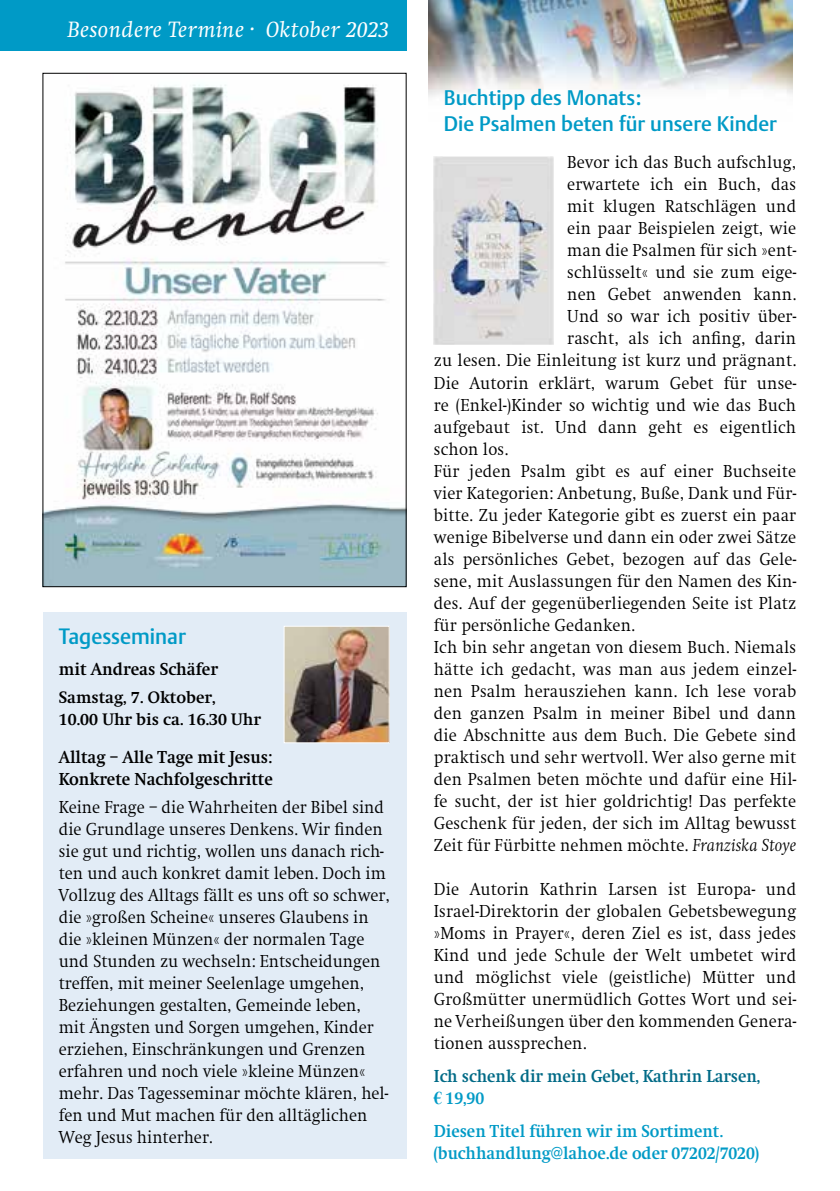
<style>
.page{position:relative;width:840px;height:1191px;background:#fff}
.page>*{position:absolute;margin:0;border:0;box-sizing:border-box;transform-origin:0 0}
.t1{font:italic 23px "Swift EF";letter-spacing:.02em;color:#fff}
.t2{font:500 22px "DTL Argo TOT";color:#009ac6;scale:.95 1}
.t3{font:500 20.8px/26px "DTL Argo TOT";color:#009ac6}
.t4{font:300 18px/22px "Swift EF";letter-spacing:.01em;color:#000;text-align:justify;scale:.93 1}
.t5{font:700 18px/22px "Swift EF";color:#009ac6;scale:.93 1}
.t6{font:700 18px/22px "Swift EF";color:#000;scale:.94 1}
.t7{font:700 18px/22px "Swift EF";color:#006a86;scale:.93 1}
.t8{font:700 18px "Swift EF";color:#000;scale:.95 1}
.t9{font:700 17.2px/22px "Swift EF";color:#000}
.s1{font-style:italic}
.s2{font-family:"Times New Roman";color:#009ac6}
.s3{color:#009ac6}
</style>
<div class="page">
<div style="left:0;top:0;width:406px;height:51px;background:#009ac6"></div>
<img style="left:428px;top:0;width:363px;height:97px">
<img style="left:433px;top:156px;width:119px;height:188px">
<div style="left:43px;top:612px;width:363px;height:547px;background:#e2ecf6"></div>
<img style="left:285px;top:628px;width:102px;height:113px">
<div style="left:283px;top:626px;width:106px;height:117px;border:1px solid #fff"></div>
<img style="left:45px;top:84px;width:359px;height:501px">
<p class="t1" style="left:68px;top:17px;width:323px">Besondere Termine · Oktober 2023</p>
<p class="t2" style="left:59px;top:623px;width:135px">Tagesseminar</p>
<p class="t8" style="left:59px;top:659px;width:169px">mit Andreas Schäfer</p>
<p class="t9" style="left:59px;top:687px;width:203px">Samstag, 7. Oktober,<br>10.00 Uhr bis ca. 16.30 Uhr</p>
<p class="t6" style="left:59px;top:746px;width:229px">Alltag – Alle Tage mit Jesus:<br>Konkrete Nachfolgeschritte</p>
<p class="t4" style="left:59px;top:796px;width:357px;text-align:left">Keine Frage – die Wahrheiten der Bibel sind die Grundlage unseres Denkens. Wir finden sie gut und richtig, wollen uns danach rich&shy;ten und auch konkret damit leben. Doch im Vollzug des Alltags fällt es uns oft so schwer, die »großen Scheine« unseres Glaubens in die »kleinen Münzen« der normalen Tage und Stunden zu wechseln: Entscheidungen treffen, mit meiner Seelenlage umgehen, Beziehungen gestalten, Gemeinde leben, mit Ängsten und Sorgen umgehen, Kinder erziehen, Einschränkungen und Grenzen erfahren und noch viele »kleine Münzen« mehr. Das Tagesseminar möchte klären, hel&shy;fen und Mut machen für den alltäglichen Weg Jesus hinterher.</p>
<p class="t3" style="left:443px;top:85px;width:334px">Buchtipp des Monats:<br>Die Psalmen beten für unsere Kinder</p>
<p class="t4" style="left:567px;top:152px;width:247px">Bevor ich das Buch aufschlug,</p>
<p class="t4" style="left:567px;top:174px;width:247px">erwartete ich ein Buch, das</p>
<p class="t4" style="left:567px;top:196px;width:247px">mit klugen Ratschlägen und</p>
<p class="t4" style="left:567px;top:218px;width:247px">ein paar Beispielen zeigt, wie</p>
<p class="t4" style="left:567px;top:240px;width:247px">man die Psalmen für sich »ent-</p>
<p class="t4" style="left:567px;top:262px;width:247px">schlüsselt« und sie zum eige-</p>
<p class="t4" style="left:567px;top:284px;width:247px">nen Gebet anwenden kann.</p>
<p class="t4" style="left:567px;top:306px;width:247px">Und so war ich positiv über-</p>
<p class="t4" style="left:567px;top:328px;width:247px">rascht, als ich anfing, darin</p>
<p class="t4" style="left:433px;top:350px;width:391px">zu lesen. Die Einleitung ist kurz und prägnant.</p>
<p class="t4" style="left:433px;top:372px;width:391px">Die Autorin erklärt, warum Gebet für unse-</p>
<p class="t4" style="left:433px;top:394px;width:391px">re (Enkel-)Kinder so wichtig und wie das Buch</p>
<p class="t4" style="left:433px;top:416px;width:391px">aufgebaut ist. Und dann geht es eigentlich</p>
<p class="t4" style="left:433px;top:438px;width:81px">schon los.</p>
<p class="t4" style="left:433px;top:460px;width:391px">Für jeden Psalm gibt es auf einer Buchseite</p>
<p class="t4" style="left:433px;top:482px;width:391px">vier Kategorien: Anbetung, Buße, Dank und Für-</p>
<p class="t4" style="left:433px;top:504px;width:391px">bitte. Zu jeder Kategorie gibt es zuerst ein paar</p>
<p class="t4" style="left:433px;top:526px;width:391px">wenige Bibelverse und dann ein oder zwei Sätze</p>
<p class="t4" style="left:433px;top:548px;width:391px">als persönliches Gebet, bezogen auf das Gele-</p>
<p class="t4" style="left:433px;top:570px;width:391px">sene, mit Auslassungen für den Namen des Kin-</p>
<p class="t4" style="left:433px;top:592px;width:391px">des. Auf der gegenüberliegenden Seite ist Platz</p>
<p class="t4" style="left:433px;top:614px;width:218px">für persönliche Gedanken.</p>
<p class="t4" style="left:433px;top:636px;width:391px">Ich bin sehr angetan von diesem Buch. Niemals</p>
<p class="t4" style="left:433px;top:658px;width:391px">hätte ich gedacht, was man aus jedem einzel-</p>
<p class="t4" style="left:433px;top:680px;width:391px">nen Psalm herausziehen kann. Ich lese vorab</p>
<p class="t4" style="left:433px;top:702px;width:391px">den ganzen Psalm in meiner Bibel und dann</p>
<p class="t4" style="left:433px;top:724px;width:391px">die Abschnitte aus dem Buch. Die Gebete sind</p>
<p class="t4" style="left:433px;top:746px;width:391px">praktisch und sehr wertvoll. Wer also gerne mit</p>
<p class="t4" style="left:433px;top:768px;width:391px">den Psalmen beten möchte und dafür eine Hil-</p>
<p class="t4" style="left:433px;top:790px;width:391px">fe sucht, der ist hier goldrichtig! Das perfekte</p>
<p class="t4" style="left:433px;top:812px;width:391px">Geschenk für jeden, der sich im Alltag bewusst</p>
<p class="t4" style="left:433px;top:834px;width:391px">Zeit für Fürbitte nehmen möchte. <span class="s1">Franziska Stoye</span></p>
<p class="t4" style="left:433px;top:878px;width:391px">Die Autorin Kathrin Larsen ist Europa- und Israel-Direktorin der globalen Gebetsbewegung »Moms in Prayer«, deren Ziel es ist, dass jedes Kind und jede Schule der Welt umbetet wird und möglichst viele (geistliche) Mütter und Großmütter unermüdlich Gottes Wort und sei&shy;ne Verheißungen über den kommenden Genera&shy;tionen aussprechen.</p>
<p class="t7" style="left:433px;top:1065px;width:352px">Ich schenk dir mein Gebet, Kathrin Larsen, <span class="s2">€</span> <span class="s3">19,90</span></p>
<p class="t5" style="left:433px;top:1120px;width:351px">Diesen Titel führen wir im Sortiment. (buchhandlung@lahoe.de oder 07202/7020)</p>
</div>
